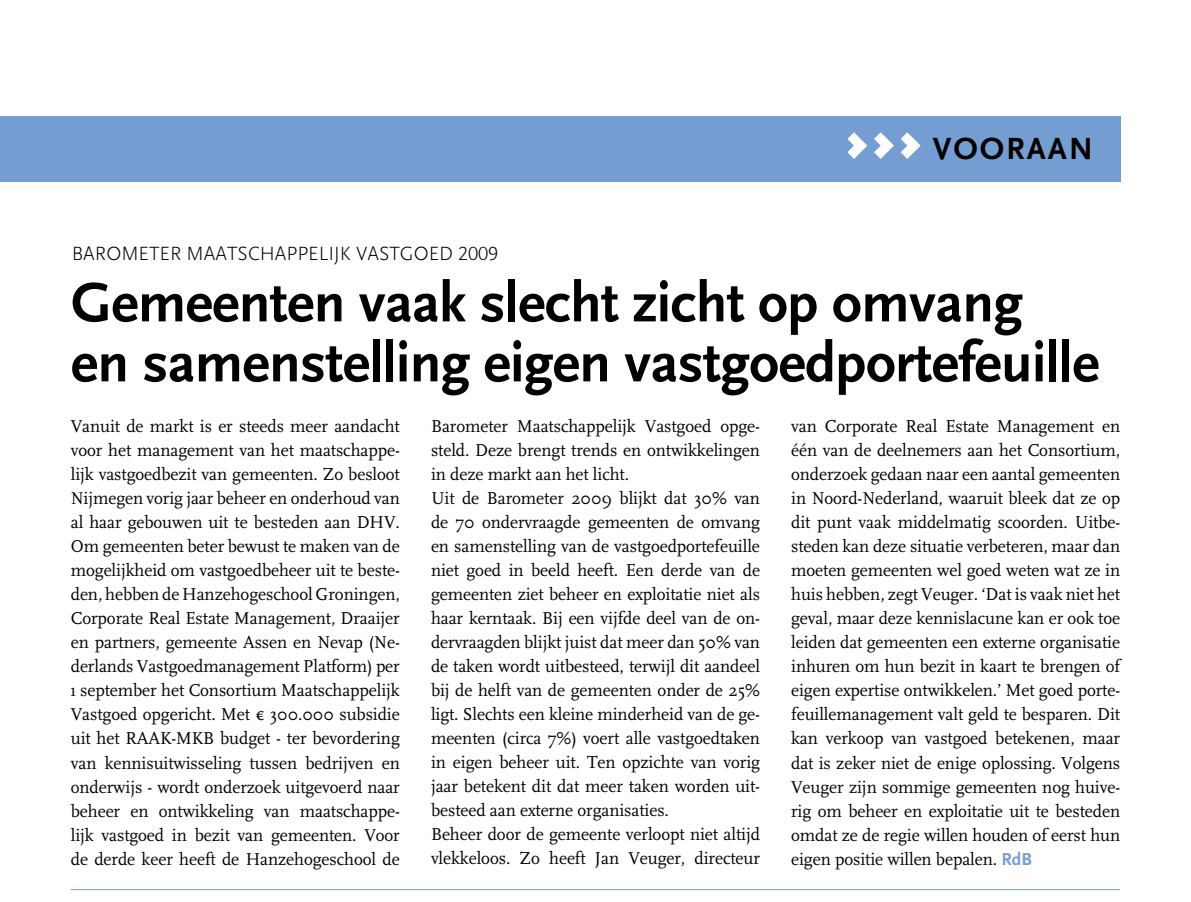
<style>
.page{position:relative;width:1191px;height:902px;background:#fff}
.page>*{position:absolute;margin:0;border:0;box-sizing:border-box;transform-origin:0 0}
.t1{font:700 58px/60px "Scala Sans Pro";letter-spacing:-.01em;color:#000}
.t2{font:700 32px "Scala Sans Pro";letter-spacing:.06em;color:#000}
.t3{font:300 20px "Scala Sans Pro";color:#000}
.t4{font:18px/24px "Scala Pro";letter-spacing:-.005em;color:#000;text-align:justify}
.s1{font-family:"Scala Sans Pro";font-weight:700;color:#749dd2}
</style>
<div class="page">
<div style="left:0;top:116px;width:1120px;height:66px;background:#749dd2"></div>
<svg style="left:847px;top:132px;width:20px;height:27px"></svg>
<svg style="left:874px;top:132px;width:20px;height:27px"></svg>
<svg style="left:900px;top:132px;width:20px;height:27px"></svg>
<hr style="left:71px;top:889px;width:1049px;height:1px;background:#749dd2">
<h2 class="t2" style="left:932px;top:136px;width:162px">VOORAAN</h2>
<p class="t3" style="left:72px;top:242px;width:428px">BAROMETER MAATSCHAPPELIJK VASTGOED 2009</p>
<h1 class="t1" style="left:71px;top:277px;width:1030px">Gemeenten vaak slecht zicht op omvang<br>en samenstelling eigen vastgoedportefeuille</h1>
<p class="t4" style="left:71px;top:416px;width:330px">Vanuit de markt is er steeds meer aandacht voor het management van het maatschappe&shy;lijk vastgoedbezit van gemeenten. Zo besloot Nijmegen vorig jaar beheer en onderhoud van al haar gebouwen uit te besteden aan DHV.<br>Om gemeenten beter bewust te maken van de mogelijkheid om vastgoedbeheer uit te beste&shy;den, hebben de Hanzehogeschool Groningen, Corporate Real Estate Management, Draaijer en partners, gemeente Assen en Nevap (Ne&shy;derlands Vastgoedmanagement Platform) per 1 september het Consortium Maatschappelijk Vastgoed opgericht. Met € 300.000 subsidie uit het RAAK-MKB budget - ter bevordering van kennisuitwisseling tussen bedrijven en onderwijs - wordt onderzoek uitgevoerd naar beheer en ontwikkeling van maatschappe&shy;lijk vastgoed in bezit van gemeenten. Voor de derde keer heeft de Hanzehogeschool de</p>
<p class="t4" style="left:431px;top:416px;width:330px;text-align:left">Barometer Maatschappelijk Vastgoed opge&shy;steld. Deze brengt trends en ontwikkelingen in deze markt aan het licht.<br>Uit de Barometer 2009 blijkt dat 30% van de 70 ondervraagde gemeenten de omvang en samenstelling van de vastgoedportefeuille niet goed in beeld heeft. Een derde van de gemeenten ziet beheer en exploitatie niet als haar kerntaak. Bij een vijfde deel van de on&shy;dervraagden blijkt juist dat meer dan 50% van de taken wordt uitbesteed, terwijl dit aandeel bij de helft van de gemeenten onder de 25% ligt. Slechts een kleine minderheid van de ge&shy;meenten (circa 7%) voert alle vastgoedtaken in eigen beheer uit. Ten opzichte van vorig jaar betekent dit dat meer taken worden uit&shy;besteed aan externe organisaties.<br>Beheer door de gemeente verloopt niet altijd vlekkeloos. Zo heeft Jan Veuger, directeur</p>
<p class="t4" style="left:791px;top:416px;width:330px">van Corporate Real Estate Management en één van de deelnemers aan het Consortium, onderzoek gedaan naar een aantal gemeenten in Noord-Nederland, waaruit bleek dat ze op dit punt vaak middelmatig scoorden. Uitbe&shy;steden kan deze situatie verbeteren, maar dan moeten gemeenten wel goed weten wat ze in huis hebben, zegt Veuger. ‘Dat is vaak niet het geval, maar deze kennislacune kan er ook toe leiden dat gemeenten een externe organisatie inhuren om hun bezit in kaart te brengen of eigen expertise ontwikkelen.’ Met goed porte&shy;feuillemanagement valt geld te besparen. Dit kan verkoop van vastgoed betekenen, maar dat is zeker niet de enige oplossing. Volgens Veuger zijn sommige gemeenten nog huive&shy;rig om beheer en exploitatie uit te besteden omdat ze de regie willen houden of eerst hun eigen positie willen bepalen. <span class="s1">RdB</span></p>
</div>
